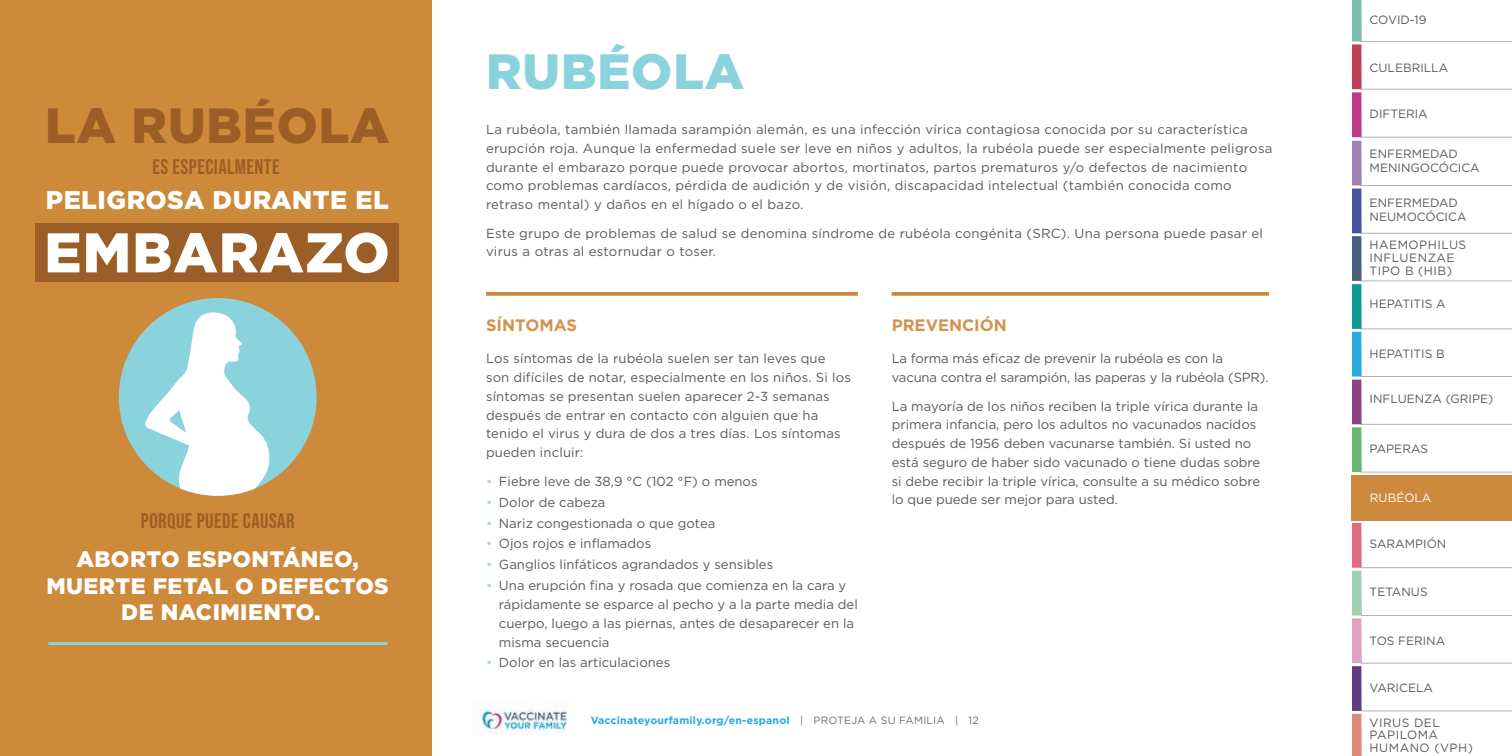
<style>
.page{position:relative;width:1512px;height:756px;background:#fff}
.page>*{position:absolute;margin:0;border:0;box-sizing:border-box;transform-origin:0 0}
.t1{font:900 55.8px "Gotham";letter-spacing:.02em;color:#fff}
.t2{font:900 49.5px "Gotham";letter-spacing:.02em;color:#9b5e26}
.t3{font:900 49.5px "Gotham";letter-spacing:.02em;color:#8bd3dc}
.t4{font:900 25.65px "Gotham";letter-spacing:.02em;color:#fff}
.t5{font:900 22.35px/26.8px "Gotham";letter-spacing:.02em;color:#fff;text-align:center}
.t6{font:21px "Bebas Neue";letter-spacing:.02em;color:#9b5e26}
.t7{font:700 16.5px "Gotham";color:#d1934e}
.t8{font:13.2px/18.8px "Gotham";letter-spacing:.005em;color:#58595b}
.t9{font:12px/14.2px "Gotham";color:#58595b}
.t10{font:12px/12.8px "Gotham";letter-spacing:.04em;color:#58595b}
.t11{font:12px "Gotham";color:#fff}
.t12{font:700 10.5px "Gotham";letter-spacing:.02em;color:#28aae1}
.s1{color:#a3dbe2}
.s2{font-weight:400;color:#6d6e71}
</style>
<div class="page">
<svg style="left:1352px;top:0;width:160px;height:756px"></svg>
<img style="left:472px;top:703px;width:99px;height:32px">
<div style="left:0;top:0;width:432px;height:756px;background:#cd8a3a"></div>
<div style="left:35px;top:224px;width:363px;height:58px;background:#9b5e26"></div>
<hr style="left:48px;top:642px;width:339px;height:3px;background:#8ad3dc">
<svg style="left:119px;top:298px;width:198px;height:198px"></svg>
<svg style="left:892px;top:292px;width:377px;height:4px;background:#cf9048"></svg>
<svg style="left:486px;top:292px;width:372px;height:4px"></svg>
<div style="left:1352px;top:475px;width:160px;height:45px;background:#cd8a3d"></div>
<h2 class="t2" style="left:45px;top:92px;width:346px">LA RUBÉOLA</h2>
<h3 class="t6" style="left:152px;top:155px;width:129px">ES ESPECIALMENTE</h3>
<h3 class="t4" style="left:46px;top:183px;width:344px">PELIGROSA DURANTE EL</h3>
<h1 class="t1" style="left:44px;top:214px;width:347px">EMBARAZO</h1>
<h3 class="t6" style="left:141px;top:509px;width:155px">PORQUE PUEDE CAUSAR</h3>
<h3 class="t5" style="left:46px;top:545px;width:344px">ABORTO ESPONTÁNEO,<br>MUERTE FETAL O DEFECTOS<br>DE NACIMIENTO.</h3>
<h2 class="t3" style="left:486px;top:37px;width:260px">RUBÉOLA</h2>
<p class="t8" style="left:486px;top:120px;width:788px">La rubéola, también llamada sarampión alemán, es una infección vírica contagiosa conocida por su característica erupción roja. Aunque la enfermedad suele ser leve en niños y adultos, la rubéola puede ser especialmente peligrosa durante el embarazo porque puede provocar abortos, mortinatos, partos prematuros y/o defectos de nacimiento como problemas cardíacos, pérdida de audición y de visión, discapacidad intelectual (también conocida como retraso mental) y daños en el hígado o el bazo.</p>
<p class="t8" style="left:486px;top:223px;width:779px">Este grupo de problemas de salud se denomina síndrome de rubéola congénita (SRC). Una persona puede pasar el virus a otras al estornudar o toser.</p>
<p class="t7" style="left:486px;top:314px;width:93px">SÍNTOMAS</p>
<p class="t8" style="left:486px;top:349px;width:366px">Los síntomas de la rubéola suelen ser tan leves que son difíciles de notar, especialmente en los niños. Si los síntomas se presentan suelen aparecer 2-3 semanas después de entrar en contacto con alguien que ha tenido el virus y dura de dos a tres días. Los síntomas pueden incluir:</p>
<p class="t8" style="left:486px;top:471px;width:273px"><span class="s1">•</span> Fiebre leve de 38,9 °C (102 °F) o menos</p>
<p class="t8" style="left:486px;top:492px;width:121px"><span class="s1">•</span> Dolor de cabeza</p>
<p class="t8" style="left:486px;top:513px;width:231px"><span class="s1">•</span> Nariz congestionada o que gotea</p>
<p class="t8" style="left:486px;top:534px;width:167px"><span class="s1">•</span> Ojos rojos e inflamados</p>
<p class="t8" style="left:486px;top:555px;width:289px"><span class="s1">•</span> Ganglios linfáticos agrandados y sensibles</p>
<p class="t8" style="left:499px;top:576px;width:360px;text-indent:-13px"><span class="s1">•</span> Una erupción fina y rosada que comienza en la cara y rápidamente se esparce al pecho y a la parte media del cuerpo, luego a las piernas, antes de desaparecer en la misma secuencia</p>
<p class="t8" style="left:486px;top:653px;width:186px"><span class="s1">•</span> Dolor en las articulaciones</p>
<p class="t7" style="left:892px;top:314px;width:117px">PREVENCIÓN</p>
<p class="t8" style="left:892px;top:349px;width:379px">La forma más eficaz de prevenir la rubéola es con la vacuna contra el sarampión, las paperas y la rubéola (SPR).</p>
<p class="t8" style="left:892px;top:396px;width:370px">La mayoría de los niños reciben la triple vírica durante la primera infancia, pero los adultos no vacunados nacidos después de 1956 deben vacunarse también. Si usted no está seguro de haber sido vacunado o tiene dudas sobre si debe recibir la triple vírica, consulte a su médico sobre lo que puede ser mejor para usted.</p>
<p class="t12" style="left:591px;top:714px;width:390px">Vaccinateyourfamily.org/en-espanol <span class="s2">| PROTEJA A SU FAMILIA | 12</span></p>
<p class="t9" style="left:1370px;top:13px;width:58px">COVID-19</p>
<p class="t9" style="left:1370px;top:60px;width:80px">CULEBRILLA</p>
<p class="t9" style="left:1370px;top:107px;width:60px">DIFTERIA</p>
<p class="t9" style="left:1370px;top:146px;width:112px">ENFERMEDAD<br>MENINGOCÓCICA</p>
<p class="t9" style="left:1370px;top:196px;width:98px">ENFERMEDAD<br>NEUMOCÓCICA</p>
<p class="t10" style="left:1370px;top:239px;width:98px">HAEMOPHILUS<br>INFLUENZAE<br>TIPO B (HIB)</p>
<p class="t9" style="left:1370px;top:296px;width:77px">HEPATITIS A</p>
<p class="t9" style="left:1370px;top:346px;width:77px">HEPATITIS B</p>
<p class="t9" style="left:1370px;top:392px;width:125px">INFLUENZA (GRIPE)</p>
<p class="t9" style="left:1370px;top:441px;width:60px">PAPERAS</p>
<p class="t11" style="left:1370px;top:490px;width:63px">RUBÉOLA</p>
<p class="t9" style="left:1370px;top:536px;width:78px">SARAMPIÓN</p>
<p class="t9" style="left:1370px;top:584px;width:60px">TETANUS</p>
<p class="t9" style="left:1370px;top:633px;width:77px">TOS FERINA</p>
<p class="t9" style="left:1370px;top:680px;width:65px">VARICELA</p>
<p class="t10" style="left:1370px;top:716px;width:105px">VIRUS DEL<br>PAPILOMA<br>HUMANO (VPH)</p>
</div>
